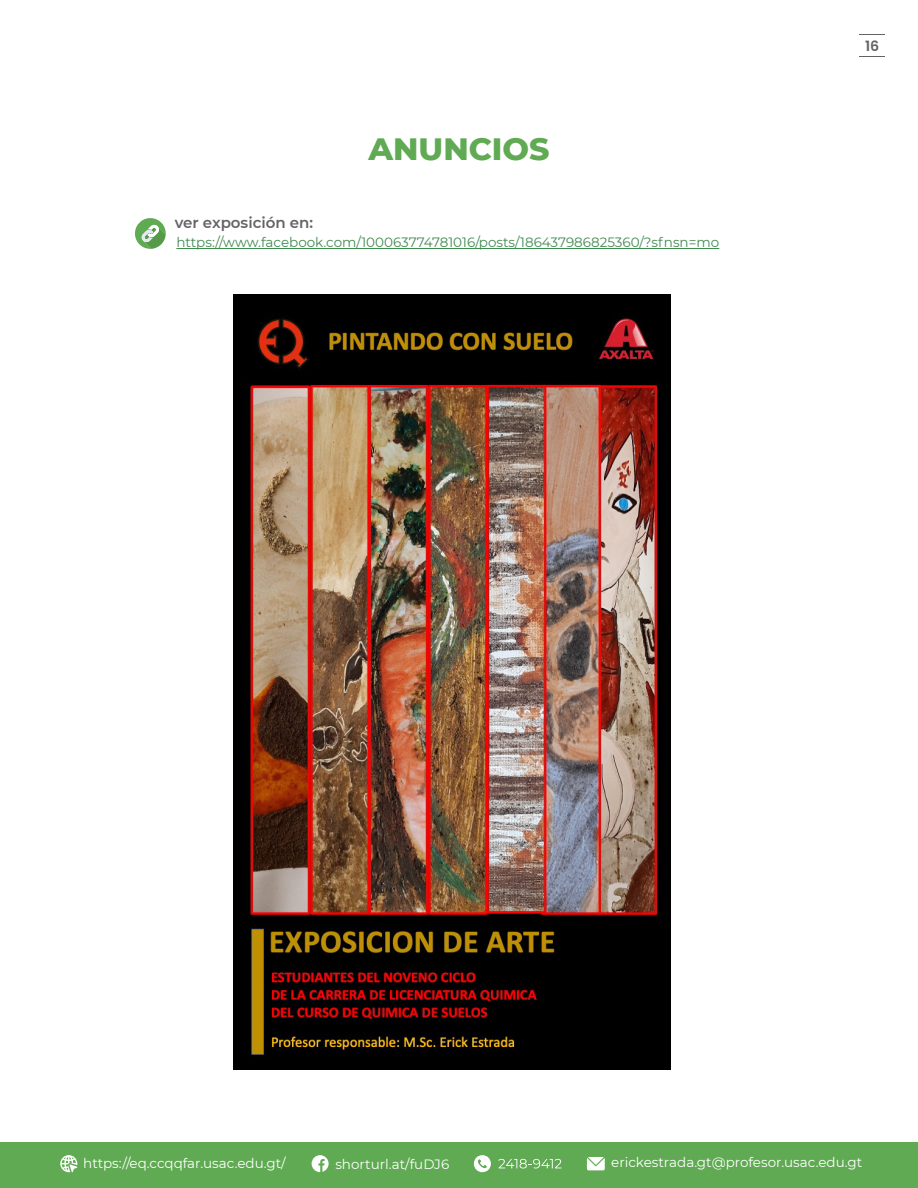
<style>
.page{position:relative;width:918px;height:1188px;background:#fff}
.page>*{position:absolute;margin:0;border:0;box-sizing:border-box;transform-origin:0 0}
.t1{font:800 31.5px "Montserrat";color:#5faa52}
.t2{font:600 15px "Montserrat";color:#636366}
.t3{font:600 14.25px "Poppins";color:#636366}
.t4{font:13.5px "Montserrat";color:#fff}
.t5{font:13.5px "Montserrat";color:#408b50}
</style>
<div class="page">
<hr style="left:176px;top:248px;width:543px;height:1px;background:#408b50">
<img style="left:234px;top:294px;width:436px;height:776px">
<svg style="left:135px;top:218px;width:31px;height:31px"></svg>
<div style="left:0;top:1142px;width:918px;height:46px;background:#5faa52"></div>
<svg style="left:312px;top:1155px;width:17px;height:17px"></svg>
<svg style="left:587px;top:1157px;width:18px;height:13px"></svg>
<svg style="left:498px;top:1159px;width:64px;height:9px"></svg>
<svg style="left:473px;top:1155px;width:18px;height:18px"></svg>
<svg style="left:60px;top:1155px;width:17px;height:17px"></svg>
<svg style="left:860px;top:34px;width:25px;height:1px"></svg>
<h1 class="t1" style="left:368px;top:126px;width:183px">ANUNCIOS</h1>
<p class="t2" style="left:175px;top:212px;width:140px">ver exposición en:</p>
<p class="t5" style="left:176px;top:233px;width:544px">https://www.facebook.com/100063774781016/posts/186437986825360/?sfnsn=mo</p>
<p class="t3" style="left:865px;top:38px;width:16px">16</p>
<p class="t4" style="left:83px;top:1154px;width:204px">https://eq.ccqqfar.usac.edu.gt/</p>
<p class="t4" style="left:335px;top:1155px;width:115px">shorturl.at/fuDJ6</p>
<p class="t4" style="left:611px;top:1153px;width:252px">erickestrada.gt@profesor.usac.edu.gt</p>
</div>
